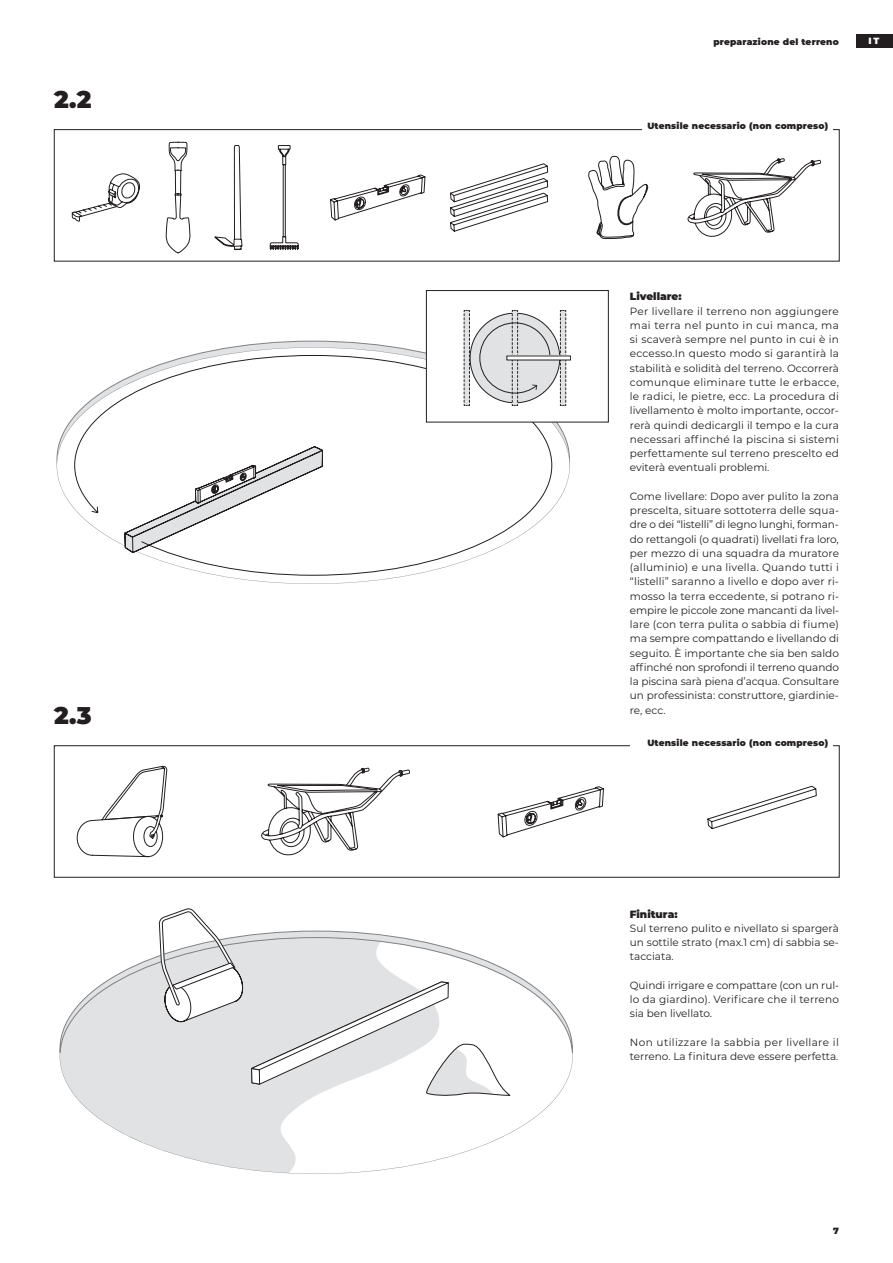
<style>
.page{position:relative;width:893px;height:1263px;background:#fff}
.page>*{position:absolute;margin:0;border:0;box-sizing:border-box;transform-origin:0 0}
.t1{font:900 24.15px "Montserrat";color:#231f20}
.t2{font:10.5px/14.2px "Montserrat";color:#231f20;text-align:justify}
.t3{font:10.5px/14.2px "Montserrat";letter-spacing:.02em;color:#231f20}
.t4{font:900 10.5px "Montserrat";color:#231f20}
.t5{font:900 9px "Montserrat";letter-spacing:.02em;color:#231f20}
.t6{font:900 9px "Montserrat";color:#fff}
</style>
<div class="page">
<div style="left:857px;top:34px;width:36px;height:13px;background:#231f20"></div>
<svg style="left:57px;top:347px;width:513px;height:237px"></svg>
<svg style="left:74px;top:355px;width:479px;height:221px"></svg>
<svg style="left:60px;top:1065px;width:512px;height:109px"></svg>
<svg style="left:60px;top:955px;width:513px;height:110px"></svg>
<svg style="left:159px;top:909px;width:351px;height:188px"></svg>
<div style="left:54px;top:129px;width:785px;height:132px;border:1px solid #231f20"></div>
<svg style="left:688px;top:158px;width:133px;height:79px"></svg>
<svg style="left:72px;top:173px;width:68px;height:49px"></svg>
<svg style="left:588px;top:156px;width:61px;height:84px"></svg>
<svg style="left:166px;top:142px;width:382px;height:112px"></svg>
<div style="left:426px;top:291px;width:182px;height:131px;background:#fff"></div>
<div style="left:426px;top:290px;width:183px;height:132px;border:1px solid #231f20"></div>
<svg style="left:560px;top:310px;width:6px;height:96px"></svg>
<svg style="left:464px;top:310px;width:6px;height:96px"></svg>
<svg style="left:470px;top:313px;width:90px;height:90px"></svg>
<svg style="left:479px;top:310px;width:72px;height:96px"></svg>
<svg style="left:77px;top:765px;width:87px;height:92px"></svg>
<svg style="left:104px;top:766px;width:713px;height:112px"></svg>
<div style="left:642px;top:120px;width:190px;height:13px;background:#fff"></div>
<h1 class="t1" style="left:54px;top:82px;width:39px">2.2</h1>
<h1 class="t1" style="left:54px;top:698px;width:39px">2.3</h1>
<p class="t5" style="left:713px;top:35px;width:127px">preparazione del terreno</p>
<p class="t5" style="left:647px;top:119px;width:182px">Utensile necessario (non compreso)</p>
<p class="t6" style="left:868px;top:34px;width:12px">IT</p>
<p class="t4" style="left:630px;top:289px;width:53px">Livellare:</p>
<p class="t2" style="left:630px;top:303px;width:211px">Per livellare il terreno non aggiungere mai terra nel punto in cui manca, ma si scaverà sempre nel punto in cui è in eccesso.In questo modo si garantirà la stabilità e solidità del terreno. Occorrerà comunque eliminare tutte le erbacce, le radici, le pietre, ecc. La procedura di livellamento è molto importante, occor&shy;rerà quindi dedicargli il tempo e la cura necessari affinché la piscina si sistemi perfettamente sul terreno prescelto ed eviterà eventuali problemi.</p>
<p class="t2" style="left:630px;top:489px;width:211px">Come livellare: Dopo aver pulito la zona prescelta, situare sottoterra delle squa&shy;dre o dei “listelli” di legno lunghi, forman&shy;do rettangoli (o quadrati) livellati fra loro, per mezzo di una squadra da muratore (alluminio) e una livella. Quando tutti i “listelli” saranno a livello e dopo aver ri&shy;mosso la terra eccedente, si potrano ri&shy;empire le piccole zone mancanti da livel&shy;lare (con terra pulita o sabbia di fiume) ma sempre compattando e livellando di seguito. È importante che sia ben saldo affinché non sprofondi il terreno quando la piscina sarà piena d’acqua. Consultare un professinista: construttore, giardinie&shy;re, ecc.</p>
<p class="t5" style="left:647px;top:736px;width:182px">Utensile necessario (non compreso)</p>
<p class="t4" style="left:630px;top:906px;width:49px">Finitura:</p>
<p class="t2" style="left:630px;top:921px;width:211px">Sul terreno pulito e nivellato si spargerà un sottile strato (max.1 cm) di sabbia se&shy;tacciata.</p>
<p class="t2" style="left:630px;top:978px;width:211px">Quindi irrigare e compattare (con un rul&shy;lo da giardino). Verificare che il terreno sia ben livellato.</p>
<p class="t3" style="left:630px;top:1035px;width:211px">Non utilizzare la sabbia per livellare il terreno. La finitura deve essere perfetta.</p>
<p class="t5" style="left:833px;top:1224px;width:7px">7</p>
</div>
